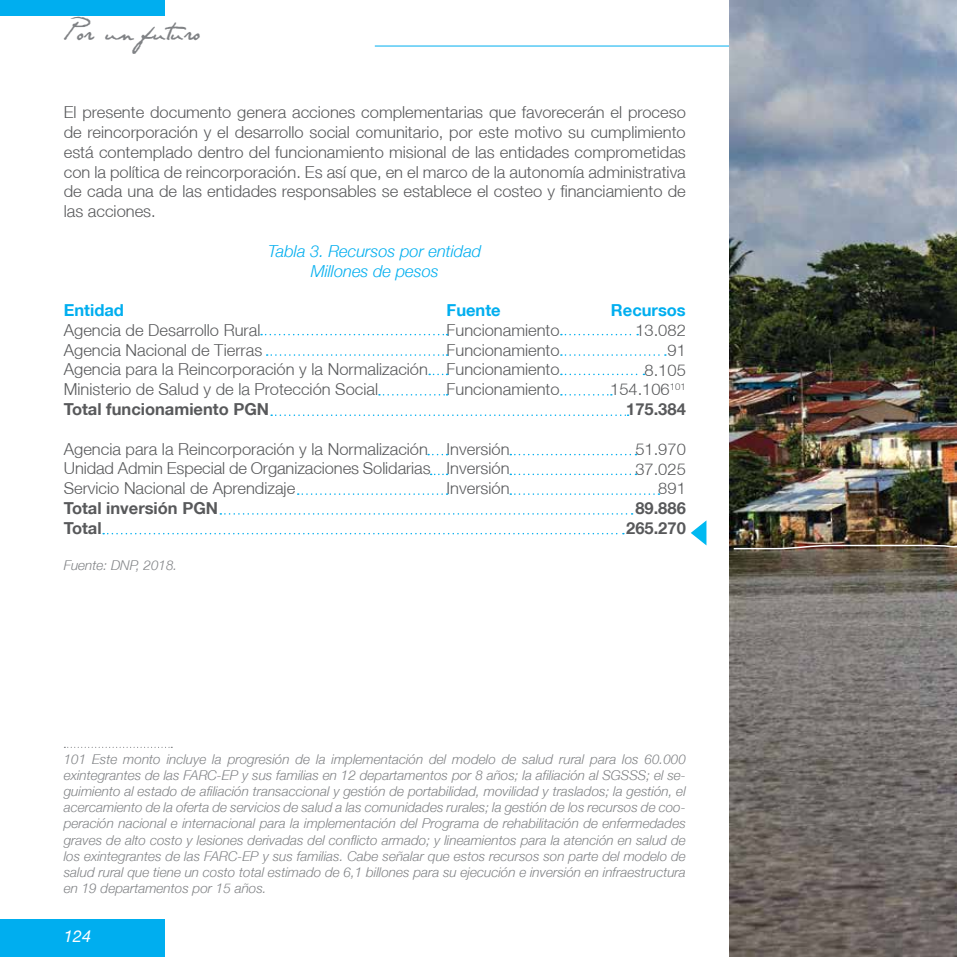
<style>
.page{position:relative;width:957px;height:957px;background:#fff}
.page>*{position:absolute;margin:0;border:0;box-sizing:border-box;transform-origin:0 0}
.t1{font:36px "SANTOSDUMONT";letter-spacing:.02em;color:#808285}
.t2{font:300 16.5px/19.8px "Helvetica Neue LT";color:#58595b;text-align:justify}
.t3{font:700 16.5px/19.8px "Helvetica Neue LT";color:#58595b;text-align:center}
.t4{font:italic 300 16.5px/19.8px "Helvetica Neue LT";color:#00aeef;text-align:center}
.t5{font:700 16.5px "Helvetica Neue LT";color:#00aeef}
.t6{font:italic 16.5px "Helvetica Neue LT";color:#fff}
.t7{font:italic 300 13.5px/16.2px "Helvetica Neue LT";color:#808285;text-align:justify}
.s1{font-weight:700}
</style>
<div class="page">
<div style="left:0;top:918px;width:165px;height:39px;background:#00aeef"></div>
<div style="left:0;top:0;width:165px;height:16px;background:#00aeef"></div>
<hr style="left:375px;top:46px;width:496px;height:1px;background:#00aeef">
<svg style="left:64px;top:747px;width:108px;height:1px"></svg>
<img style="left:730px;top:0;width:227px;height:957px">
<svg style="left:261px;top:334px;width:186px;height:1px"></svg>
<svg style="left:561px;top:334px;width:77px;height:1px"></svg>
<svg style="left:271px;top:414px;width:357px;height:2px"></svg>
<svg style="left:220px;top:513px;width:412px;height:1px"></svg>
<svg style="left:103px;top:533px;width:521px;height:1px"></svg>
<svg style="left:267px;top:354px;width:180px;height:2px"></svg>
<svg style="left:561px;top:354px;width:105px;height:2px"></svg>
<svg style="left:431px;top:473px;width:16px;height:2px"></svg>
<svg style="left:510px;top:454px;width:126px;height:1px"></svg>
<svg style="left:510px;top:473px;width:126px;height:2px"></svg>
<svg style="left:510px;top:493px;width:149px;height:2px"></svg>
<svg style="left:561px;top:374px;width:83px;height:1px"></svg>
<svg style="left:379px;top:394px;width:68px;height:1px"></svg>
<svg style="left:298px;top:493px;width:149px;height:2px"></svg>
<svg style="left:561px;top:394px;width:51px;height:1px"></svg>
<img style="left:732px;top:528px;width:225px;height:24px">
<svg style="left:691px;top:521px;width:15px;height:24px"></svg>
<h1 class="t1" style="left:64px;top:11px;width:139px">Por un fu turo</h1>
<p class="t2" style="left:64px;top:102px;width:623px">El presente documento genera acciones complementarias que favorecerán el proceso de reincorporación y el desarrollo social comunitario, por este motivo su cumplimiento está contemplado dentro del funcionamiento misional de las entidades comprometidas con la política de reincorporación. Es así que, en el marco de la autonomía administrativa de cada una de las entidades responsables se establece el costeo y financiamiento de las acciones.</p>
<p class="t4" style="left:268px;top:241px;width:215px">Tabla 3. Recursos por entidad<br>Millones de pesos</p>
<p class="t5" style="left:611px;top:300px;width:76px">Recursos</p>
<p class="t2" style="left:610px;top:320px;width:77px;text-align:right">13.082<br>91<br>8.105<br>154.106<sup>101<br></sup><span class="s1">175.384</span></p>
<p class="t2" style="left:635px;top:439px;width:52px;text-align:right">51.970<br>37.025<br>891</p>
<p class="t3" style="left:626px;top:498px;width:61px">89.886<br>265.270</p>
<p class="t7" style="left:64px;top:557px;width:115px">Fuente: DNP, 2018.</p>
<p class="t5" style="left:64px;top:300px;width:62px">Entidad</p>
<p class="t2" style="left:64px;top:319px;width:366px;text-align:left">Agencia de Desarrollo Rural<br>Agencia Nacional de Tierras<br>Agencia para la Reincorporación y la Normalización Ministerio de Salud y de la Protección Social</p>
<p class="t3" style="left:64px;top:399px;width:207px">Total funcionamiento PGN</p>
<p class="t2" style="left:64px;top:438px;width:368px;text-align:left">Agencia para la Reincorporación y la Normalización<br>Unidad Admin Especial de Organizaciones Solidarias<br>Servicio Nacional de Aprendizaje</p>
<p class="t3" style="left:64px;top:498px;width:156px;text-align:left">Total inversión PGN<br>Total</p>
<p class="t5" style="left:446px;top:300px;width:56px">Fuente</p>
<p class="t2" style="left:446px;top:319px;width:115px">Funcionamiento Funcionamiento Funcionamiento Funcionamiento</p>
<p class="t2" style="left:446px;top:438px;width:64px">Inversión Inversión Inversión</p>
<p class="t7" style="left:64px;top:750px;width:623px">101 Este monto incluye la progresión de la implementación del modelo de salud rural para los 60.000 exintegrantes de las FARC-EP y sus familias en 12 departamentos por 8 años; la afiliación al SGSSS; el se&shy;guimiento al estado de afiliación transaccional y gestión de portabilidad, movilidad y traslados; la gestión, el acercamiento de la oferta de servicios de salud a las comunidades rurales; la gestión de los recursos de coo&shy;peración nacional e internacional para la implementación del Programa de rehabilitación de enfermedades graves de alto costo y lesiones derivadas del conflicto armado; y lineamientos para la atención en salud de los exintegrantes de las FARC-EP y sus familias. Cabe señalar que estos recursos son parte del modelo de salud rural que tiene un costo total estimado de 6,1 billones para su ejecución e inversión en infraestructura en 19 departamentos por 15 años.</p>
<p class="t6" style="left:64px;top:926px;width:29px">124</p>
</div>
